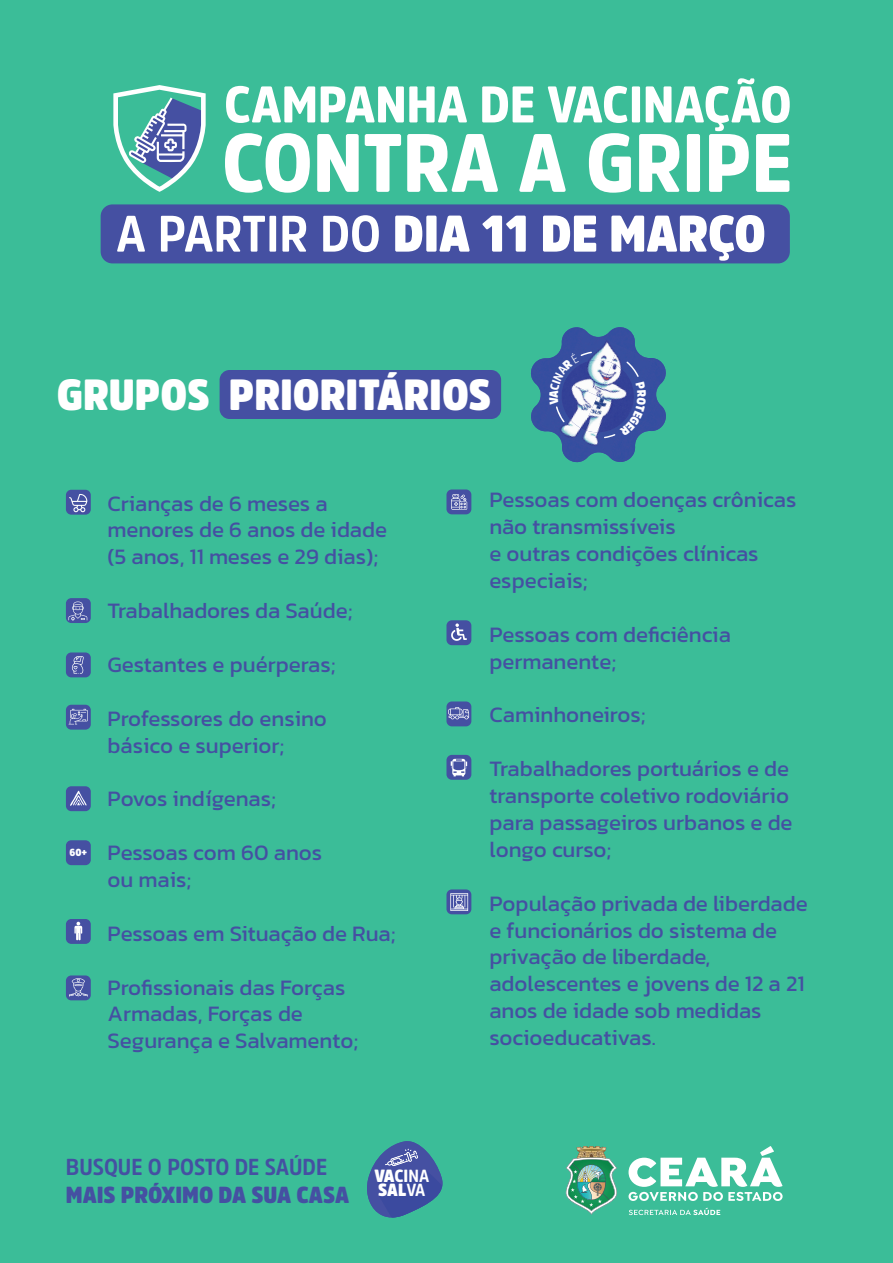
<style>
.page{position:relative;width:893px;height:1263px;background:#3bbd98}
.page>*{position:absolute;margin:0;border:0;box-sizing:border-box;transform-origin:0 0}
.t1{font:900 81.9px "Amsi Pro Narw";color:#fff}
.t2{font:900 51px "Amsi Pro Narw";color:#fff}
.t3{font:900 50.85px "Amsi Pro Narw";color:#fff}
.t4{font:900 43.2px "Amsi Pro Narw";color:#fff}
.t5{font:900 22.95px "Amsi Pro Narw";color:#4550a2}
.t6{font:700 22.95px "Amsi Pro Narw";color:#4550a2}
.t7{font:22.35px/26.8px "Kanit";color:#4550a2}
.t8{font:900 17.55px/14px "Amsi Pro Narw";color:#fff}
.t9{font:900 10.2px "Amsi Pro Narw";color:#fff}
.s1{font-weight:700}
.s2{font-style:inherit}
</style>
<div class="page">
<div style="left:220px;top:370px;width:281px;height:49px;background:#4550a2;border-radius:10px"></div>
<svg style="left:628px;top:1146px;width:155px;height:55px"></svg>
<img style="left:566px;top:1146px;width:51px;height:69px">
<svg style="left:629px;top:1207px;width:91px;height:8px"></svg>
<div style="left:66px;top:490px;width:25px;height:25px;background:#4550a2;border-radius:5px"></div>
<div style="left:66px;top:598px;width:25px;height:25px;background:#4550a2;border-radius:5px"></div>
<div style="left:66px;top:652px;width:25px;height:25px;background:#4550a2;border-radius:5px"></div>
<div style="left:66px;top:705px;width:25px;height:25px;background:#4550a2;border-radius:5px"></div>
<div style="left:66px;top:786px;width:25px;height:25px;background:#4550a2;border-radius:5px"></div>
<div style="left:66px;top:840px;width:25px;height:25px;background:#4550a2;border-radius:5px"></div>
<div style="left:66px;top:919px;width:25px;height:25px;background:#4550a2;border-radius:5px"></div>
<div style="left:66px;top:975px;width:25px;height:25px;background:#4550a2;border-radius:5px"></div>
<div style="left:446px;top:489px;width:25px;height:25px;background:#4550a2;border-radius:5px"></div>
<div style="left:446px;top:620px;width:25px;height:25px;background:#4550a2;border-radius:5px"></div>
<div style="left:446px;top:701px;width:25px;height:25px;background:#4550a2;border-radius:5px"></div>
<div style="left:446px;top:755px;width:25px;height:25px;background:#4550a2;border-radius:5px"></div>
<div style="left:446px;top:889px;width:25px;height:25px;background:#4550a2;border-radius:5px"></div>
<svg style="left:451px;top:494px;width:16px;height:16px"></svg>
<svg style="left:69px;top:494px;width:18px;height:18px"></svg>
<svg style="left:68px;top:601px;width:19px;height:19px"></svg>
<svg style="left:72px;top:656px;width:12px;height:18px"></svg>
<svg style="left:69px;top:709px;width:19px;height:15px"></svg>
<svg style="left:70px;top:791px;width:17px;height:15px"></svg>
<svg style="left:74px;top:922px;width:8px;height:18px"></svg>
<svg style="left:69px;top:978px;width:19px;height:18px"></svg>
<svg style="left:451px;top:623px;width:16px;height:18px"></svg>
<svg style="left:448px;top:707px;width:21px;height:12px"></svg>
<svg style="left:451px;top:759px;width:16px;height:17px"></svg>
<svg style="left:450px;top:893px;width:18px;height:18px"></svg>
<svg style="left:113px;top:85px;width:93px;height:107px"></svg>
<div style="left:101px;top:204px;width:689px;height:59px;background:#4550a2;border-radius:12px"></div>
<svg style="left:367px;top:1141px;width:76px;height:77px"></svg>
<img style="left:376px;top:1170px;width:33px;height:47px">
<img style="left:409px;top:1169px;width:17px;height:44px">
<img style="left:426px;top:1170px;width:16px;height:34px">
<svg style="left:531px;top:327px;width:135px;height:136px"></svg>
<h2 class="t2" style="left:224px;top:69px;width:569px">CAMPANHA DE VACINAÇÃO</h2>
<h1 class="t1" style="left:222px;top:107px;width:572px">CONTRA A GRIPE</h1>
<h3 class="t3" style="left:116px;top:199px;width:651px"><span class="s1">A PARTIR DO</span> DIA 11 DE MARÇO</h3>
<h3 class="t4" style="left:57px;top:365px;width:436px">GRUPOS PRIORITÁRIOS</h3>
<p class="t9" style="left:69px;top:846px;width:19px">60+</p>
<p class="t7" style="left:107px;top:489px;width:281px">Crianças de 6 meses a menores de 6 anos de idade (5 anos, 11 meses e 29 dias);</p>
<p class="t7" style="left:107px;top:597px;width:246px">Trabalhadores da Saúde;</p>
<p class="t7" style="left:107px;top:650px;width:230px">Gestantes e puérperas;</p>
<p class="t7" style="left:107px;top:704px;width:221px">Professores do ensino básico e superior;</p>
<p class="t7" style="left:107px;top:785px;width:170px">Povos indígenas;</p>
<p class="t7" style="left:107px;top:839px;width:216px">Pessoas com 60 anos ou mais;</p>
<p class="t7" style="left:107px;top:919px;width:290px">Pessoas em Situação de Rua;</p>
<p class="t7" style="left:107px;top:973px;width:252px">Profissionais das Forças<br>Armadas, Forças de<br>Segurança e Salvamento;</p>
<p class="t6" style="left:66px;top:1151px;width:263px">BUSQUE O POSTO DE SAÚDE</p>
<p class="t5" style="left:66px;top:1179px;width:285px">MAIS PRÓXIMO DA SUA CASA</p>
<p class="t8" style="left:374px;top:1168px;width:56px">VA<span class="s2">CI</span><span class="s1">NA<br></span>SAL<span class="s1">VA</span></p>
<p class="t7" style="left:489px;top:486px;width:309px">Pessoas com doenças crônicas não transmissíveis<br>e outras condições clínicas especiais;</p>
<p class="t7" style="left:489px;top:620px;width:243px">Pessoas com deficiência permanente;</p>
<p class="t7" style="left:489px;top:701px;width:158px">Caminhoneiros;</p>
<p class="t7" style="left:489px;top:755px;width:305px">Trabalhadores portuários e de transporte coletivo rodoviário para passageiros urbanos e de longo curso;</p>
<p class="t7" style="left:489px;top:889px;width:320px">População privada de liberdade e funcionários do sistema de privação de liberdade, adolescentes e jovens de 12 a 21 anos de idade sob medidas socioeducativas.</p>
</div>
